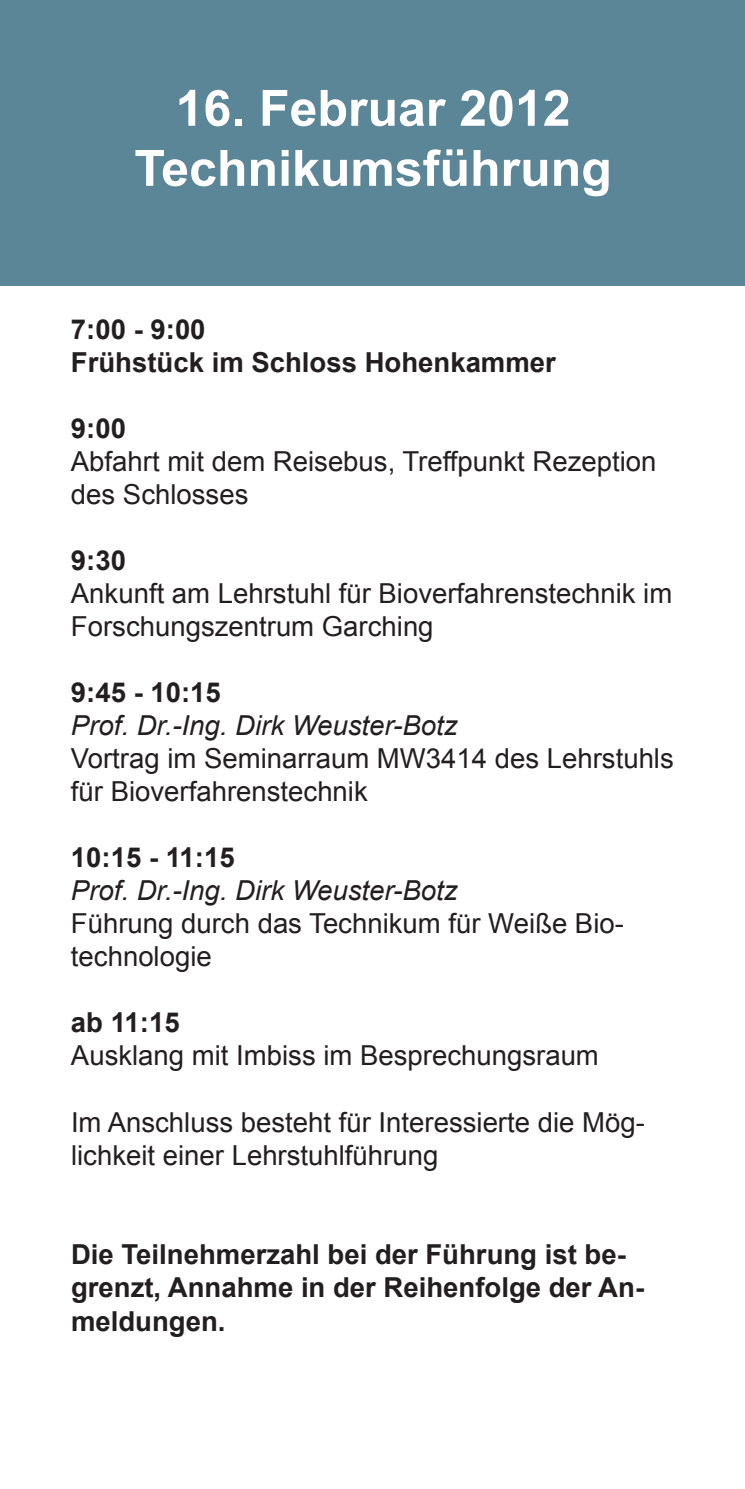
<style>
.page{position:relative;width:745px;height:1489px;background:#fff}
.page>*{position:absolute;margin:0;border:0;box-sizing:border-box;transform-origin:0 0}
.t1{font:700 50px/60px "Arial";color:#fff;text-align:center}
.t2{font:27.5px/33px "Arial";color:#231f20}
.t3{font:700 27.5px/34px "Arial";color:#231f20}
.t4{font:italic 27.5px "Arial";color:#231f20}
</style>
<div class="page">
<div style="left:0;top:0;width:744px;height:286px;background:#5a8697"></div>
<h1 class="t1" style="left:134px;top:78px;width:478px">16. Februar 2012<br>Technikumsführung</h1>
<p class="t3" style="left:71px;top:313px;width:486px;line-height:33px">7:00 - 9:00<br>Frühstück im Schloss Hohenkammer</p>
<p class="t3" style="left:71px;top:411px;width:57px">9:00</p>
<p class="t2" style="left:71px;top:445px;width:586px">Abfahrt mit dem Reisebus, Treffpunkt Rezeption des Schlosses</p>
<p class="t3" style="left:71px;top:543px;width:57px">9:30</p>
<p class="t2" style="left:71px;top:577px;width:602px">Ankunft am Lehrstuhl für Bioverfahrenstechnik im<br>Forschungszentrum Garching</p>
<p class="t3" style="left:71px;top:675px;width:151px">9:45 - 10:15</p>
<p class="t4" style="left:71px;top:710px;width:388px">Prof. Dr.-Ing. Dirk Weuster-Botz</p>
<p class="t2" style="left:71px;top:742px;width:604px">Vortrag im Seminarraum MW3414 des Lehrstuhls für Bioverfahrenstechnik</p>
<p class="t3" style="left:71px;top:840px;width:165px">10:15 - 11:15</p>
<p class="t4" style="left:71px;top:875px;width:388px">Prof. Dr.-Ing. Dirk Weuster-Botz</p>
<p class="t2" style="left:71px;top:907px;width:554px">Führung durch das Technikum für Weiße Bio&shy;technologie</p>
<p class="t3" style="left:71px;top:1005px;width:110px">ab 11:15</p>
<p class="t2" style="left:71px;top:1039px;width:529px">Ausklang mit Imbiss im Besprechungsraum</p>
<p class="t2" style="left:71px;top:1105px;width:575px">Im Anschluss besteht für Interessierte die Mög&shy;lichkeit einer Lehrstuhlführung</p>
<p class="t3" style="left:71px;top:1236px;width:572px">Die Teilnehmerzahl bei der Führung ist be&shy;grenzt, Annahme in der Reihenfolge der An&shy;meldungen.</p>
</div>
